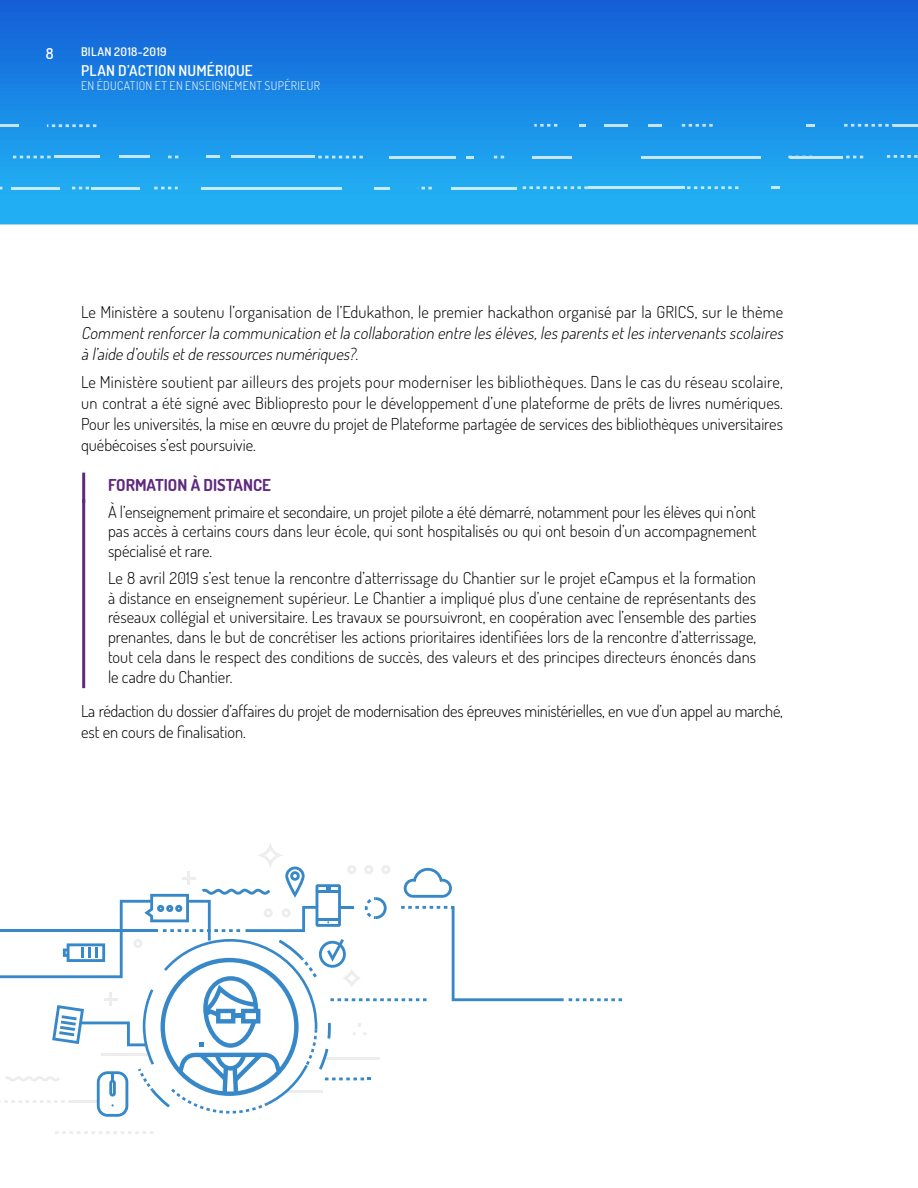
<style>
.page{position:relative;width:918px;height:1188px;background:#fff}
.page>*{position:absolute;margin:0;border:0;box-sizing:border-box;transform-origin:0 0}
.t1{font:300 16.5px/19.8px "Dosis";color:#000;text-align:justify}
.t2{font:italic 300 16.5px/21px "Dosis";color:#000}
.t3{font:700 16.5px "Dosis";color:#5f297e}
.t4{font:600 15px "Dosis";letter-spacing:.015em;color:#fff}
.t5{font:300 12px "Dosis";letter-spacing:.035em;color:#fff}
.t6{font:600 12px "Dosis";letter-spacing:.035em;color:#fff}
.s1{font-style:normal}
</style>
<div class="page">
<svg style="left:0;top:0;width:918px;height:225px;background:#1c8be5"></svg>
<hr style="left:893px;top:124px;width:25px;height:3px;background:#fff">
<svg style="left:844px;top:124px;width:49px;height:3px"></svg>
<svg style="left:807px;top:124px;width:8px;height:3px"></svg>
<svg style="left:887px;top:155px;width:31px;height:3px"></svg>
<svg style="left:523px;top:186px;width:65px;height:3px"></svg>
<hr style="left:588px;top:186px;width:97px;height:3px;background:#fff">
<svg style="left:687px;top:186px;width:52px;height:3px"></svg>
<svg style="left:771px;top:186px;width:9px;height:3px"></svg>
<svg style="left:682px;top:124px;width:31px;height:3px"></svg>
<hr style="left:648px;top:124px;width:14px;height:3px;background:#fff">
<hr style="left:605px;top:124px;width:23px;height:3px;background:#fff">
<svg style="left:579px;top:124px;width:7px;height:3px"></svg>
<svg style="left:534px;top:124px;width:23px;height:3px"></svg>
<svg style="left:47px;top:124px;width:49px;height:3px"></svg>
<hr style="left:0;top:124px;width:19px;height:3px;background:#fff">
<hr style="left:641px;top:156px;width:120px;height:2px;background:#fff">
<hr style="left:790px;top:156px;width:53px;height:2px;background:#fff">
<svg style="left:843px;top:156px;width:20px;height:2px"></svg>
<hr style="left:467px;top:187px;width:50px;height:2px;background:#fff">
<hr style="left:452px;top:187px;width:33px;height:2px;background:#fff">
<svg style="left:418px;top:187px;width:14px;height:2px"></svg>
<svg style="left:375px;top:187px;width:15px;height:2px"></svg>
<svg style="left:13px;top:156px;width:38px;height:2px"></svg>
<svg style="left:318px;top:156px;width:45px;height:2px"></svg>
<hr style="left:389px;top:156px;width:66px;height:2px;background:#fff">
<svg style="left:466px;top:156px;width:8px;height:2px"></svg>
<svg style="left:494px;top:156px;width:10px;height:2px"></svg>
<hr style="left:532px;top:156px;width:40px;height:2px;background:#fff">
<hr style="left:201px;top:187px;width:141px;height:2px;background:#fff">
<svg style="left:154px;top:187px;width:24px;height:2px"></svg>
<hr style="left:91px;top:187px;width:48px;height:2px;background:#fff">
<hr style="left:11px;top:187px;width:49px;height:2px;background:#fff">
<svg style="left:72px;top:187px;width:17px;height:2px"></svg>
<hr style="left:55px;top:156px;width:45px;height:2px;background:#fff">
<hr style="left:119px;top:156px;width:31px;height:2px;background:#fff">
<svg style="left:168px;top:156px;width:10px;height:2px"></svg>
<svg style="left:206px;top:156px;width:14px;height:2px"></svg>
<hr style="left:231px;top:156px;width:83px;height:2px;background:#fff">
<hr style="left:82px;top:474px;width:3px;height:28px;background:#5f297e">
<hr style="left:82px;top:501px;width:3px;height:186px;background:#5f297e">
<svg style="left:55px;top:1131px;width:98px;height:3px"></svg>
<svg style="left:0;top:843px;width:622px;height:274px"></svg>
<p class="t4" style="left:46px;top:44px;width:9px">8</p>
<p class="t6" style="left:81px;top:44px;width:87px">BILAN 2018-2019</p>
<p class="t4" style="left:81px;top:60px;width:173px">PLAN D’ACTION NUMÉRIQUE</p>
<p class="t5" style="left:81px;top:78px;width:240px">EN ÉDUCATION ET EN ENSEIGNEMENT SUPÉRIEUR</p>
<p class="t2" style="left:81px;top:301px;width:707px"><span class="s1">Le Ministère a soutenu l’organisation de l’Edukathon, le premier hackathon organisé par la GRICS, sur le thème<br></span>Commentrenforcerla communication etla collaboration entre lesélèves,lesparentsetlesintervenantsscolaires à l’aide d’outilsetde ressourcesnumériques?<span class="s1">.</span></p>
<p class="t1" style="left:81px;top:371px;width:704px;line-height:21px">Le Ministère soutient par ailleurs des projets pour moderniser les bibliothèques. Dans le cas du réseau scolaire, un contrat a été signé avec Bibliopresto pour le développement d’une plateforme de prêts de livres numériques.<br>Pour les universités, la mise en œuvre du projet de Plateforme partagée de services des bibliothèques universitaires québécoises s’est poursuivie.</p>
<h3 class="t3" style="left:108px;top:474px;width:164px">FORMATION À DISTANCE</h3>
<p class="t1" style="left:108px;top:501px;width:650px">À l’enseignement primaire et secondaire, un projet pilote a été démarré, notamment pour les élèves qui n’ont pas accès à certains cours dans leur école, qui sont hospitalisés ou qui ont besoin d’un accompagnement spécialisé et rare.</p>
<p class="t1" style="left:108px;top:567px;width:650px">Le 8 avril 2019 s’est tenue la rencontre d’atterrissage du Chantier sur le projet eCampus et la formation à distance en enseignement supérieur. Le Chantier a impliqué plus d’une centaine de représentants des réseaux collégial et universitaire. Les travaux se poursuivront, en coopération avec l’ensemble des parties prenantes, dans le but de concrétiser les actions prioritaires identifiées lors de la rencontre d’atterrissage, tout cela dans le respect des conditions de succès, des valeurs et des principes directeurs énoncés dans le cadre du Chantier.</p>
<p class="t1" style="left:81px;top:700px;width:703px;line-height:21px">La rédaction du dossier d’affaires du projet de modernisation des épreuves ministérielles, en vue d’un appel au marché, est en cours de finalisation.</p>
</div>
